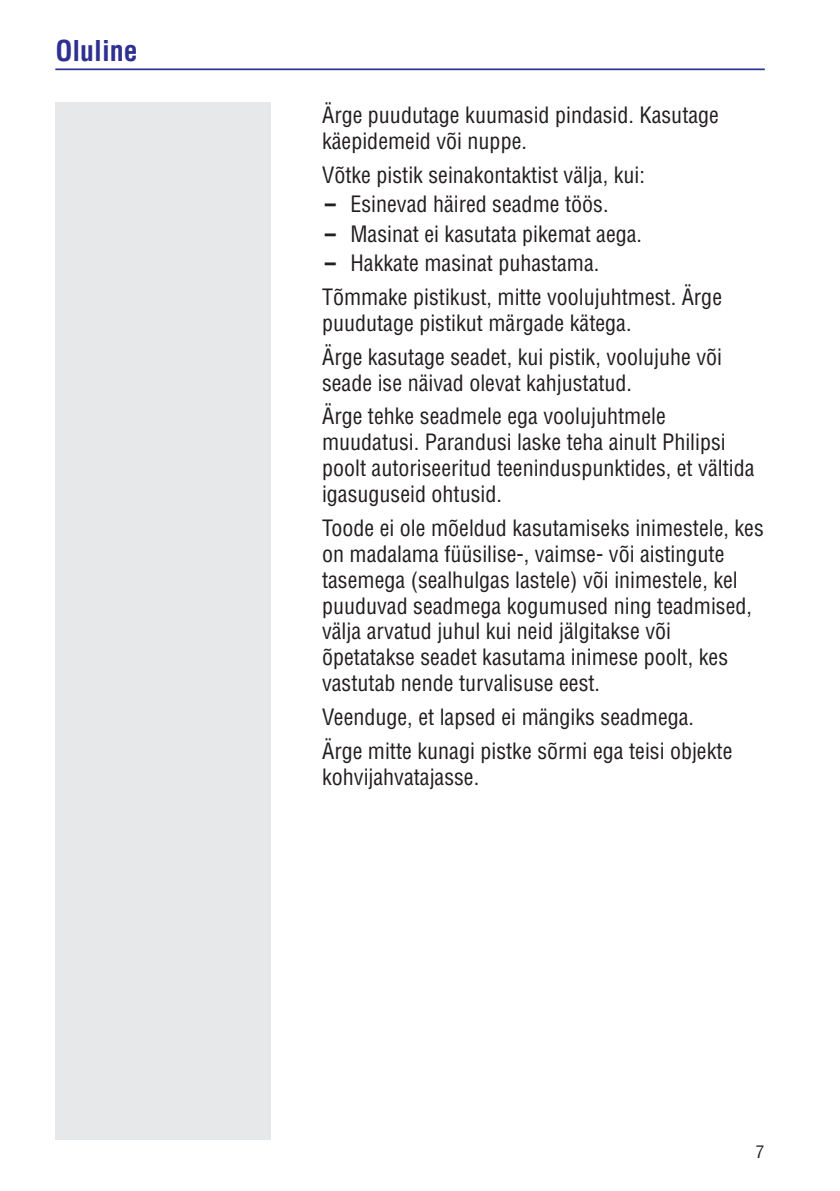
<style>
.page{position:relative;width:840px;height:1191px;background:#fff}
.page>*{position:absolute;margin:0;border:0;box-sizing:border-box;transform-origin:0 0}
.t1{font:700 28px "Rim Helvetica Condensed";color:#2e3092}
.t2{font:22px/26px "Rim Helvetica Condensed";color:#231f20}
.t3{font:17px "Rim Helvetica Condensed";color:#231f20}
</style>
<div class="page">
<hr style="left:55px;top:68px;width:709px;height:2px;background:#2e3092">
<div style="left:55px;top:102px;width:216px;height:1038px;background:#e7e8e9"></div>
<p class="t1" style="left:55px;top:40px;width:84px">Oluline</p>
<p class="t2" style="left:322px;top:104px;width:398px">Ärge puudutage kuumasid pindasid. Kasutage käepidemeid või nuppe.</p>
<p class="t2" style="left:350px;top:162px;width:296px;line-height:29.4px;text-indent:-28px">Võtke pistik seinakontaktist välja, kui:<br>Esinevad häired seadme töös.<br>Masinat ei kasutata pikemat aega.<br>Hakkate masinat puhastama.</p>
<p class="t2" style="left:322px;top:286px;width:401px">Tõmmake pistikust, mitte voolujuhtmest. Ärge puudutage pistikut märgade kätega.</p>
<p class="t2" style="left:322px;top:345px;width:401px">Ärge kasutage seadet, kui pistik, voolujuhe või seade ise näivad olevat kahjustatud.</p>
<p class="t2" style="left:322px;top:405px;width:433px">Ärge tehke seadmele ega voolujuhtmele muudatusi. Parandusi laske teha ainult Philipsi poolt autoriseeritud teeninduspunktides, et vältida igasuguseid ohtusid.</p>
<p class="t2" style="left:322px;top:516px;width:443px">Toode ei ole mõeldud kasutamiseks inimestele, kes on madalama füüsilise-, vaimse- või aistingute tasemega (sealhulgas lastele) või inimestele, kel puuduvad seadmega kogumused ning teadmised, välja arvatud juhul kui neid jälgitakse või õpetatakse seadet kasutama inimese poolt, kes vastutab nende turvalisuse eest.</p>
<p class="t2" style="left:322px;top:702px;width:411px;line-height:33.6px">Veenduge, et lapsed ei mängiks seadmega.<br>Ärge mitte kunagi pistke sõrmi ega teisi objekte</p>
<p class="t2" style="left:322px;top:765px;width:158px">kohvijahvatajasse.</p>
<p class="t3" style="left:755px;top:1145px;width:10px">7</p>
</div>
